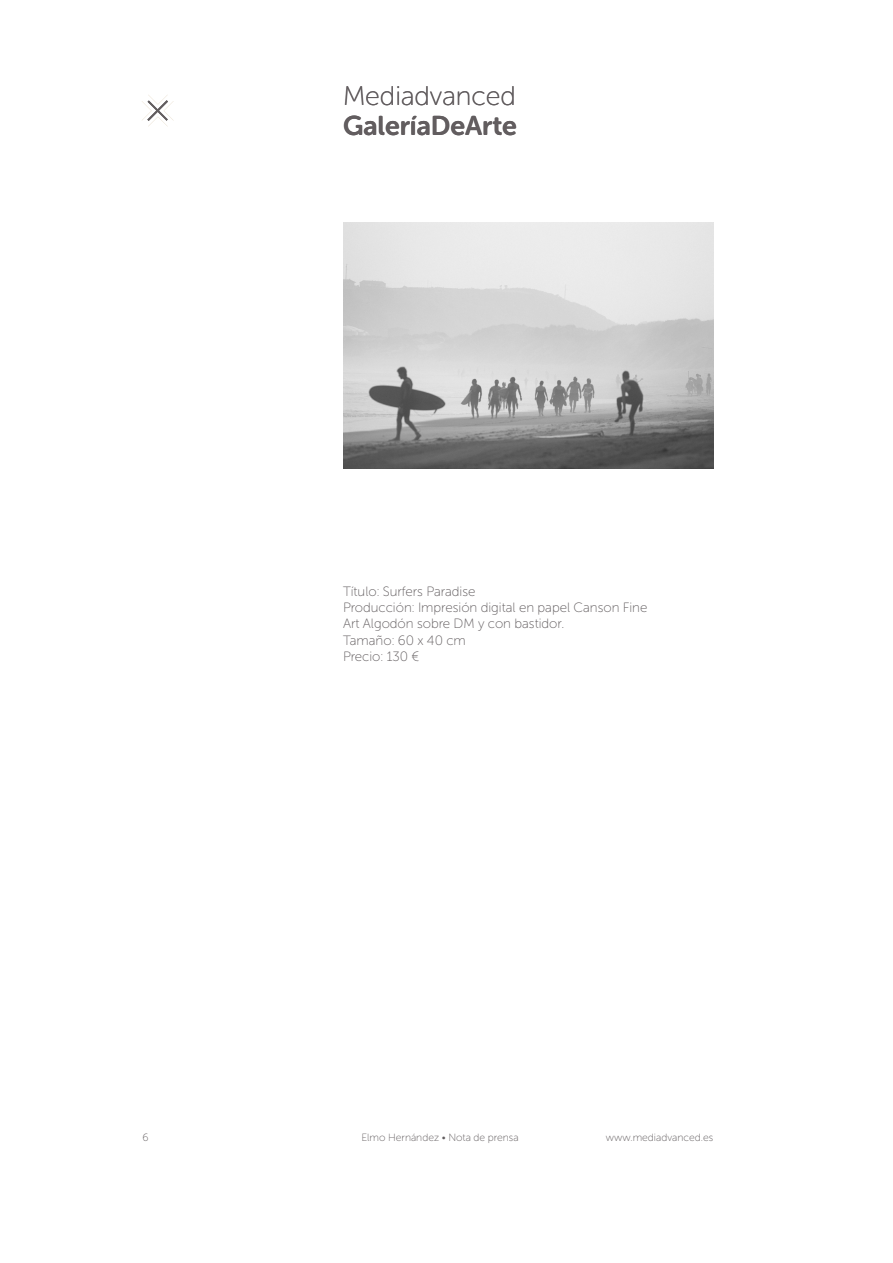
<style>
.page{position:relative;width:893px;height:1263px;background:#fff}
.page>*{position:absolute;margin:0;border:0;box-sizing:border-box;transform-origin:0 0}
.t1{font:27px "Museo Sans Rounded 700";color:#625d5f}
.t2{font:27px "Museo Sans Rounded 100";color:#625d5f}
.t3{font:13.5px/16.2px "Museo Sans Rounded 100";color:#625d5f}
.t4{font:10.5px "Museo Sans Rounded 100";color:#625d5f}
</style>
<div class="page">
<svg style="left:142px;top:95px;width:32px;height:31px"></svg>
<img style="left:343px;top:222px;width:370px;height:247px">
<h1 class="t2" style="left:343px;top:82px;width:174px">Mediadvanced</h1>
<h1 class="t1" style="left:343px;top:111px;width:175px">GaleríaDeArte</h1>
<p class="t3" style="left:343px;top:583px;width:306px">Título: Surfers Paradise<br>Producción: Impresión digital en papel Canson Fine<br>Art Algodón sobre DM y con bastidor.<br>Tamaño: 60 x 40 cm<br>Precio: 130 €</p>
<p class="t4" style="left:143px;top:1132px;width:8px">6</p>
<p class="t4" style="left:361px;top:1132px;width:159px">Elmo Hernández • Nota de prensa</p>
<p class="t4" style="left:606px;top:1132px;width:109px">www.mediadvanced.es</p>
</div>
